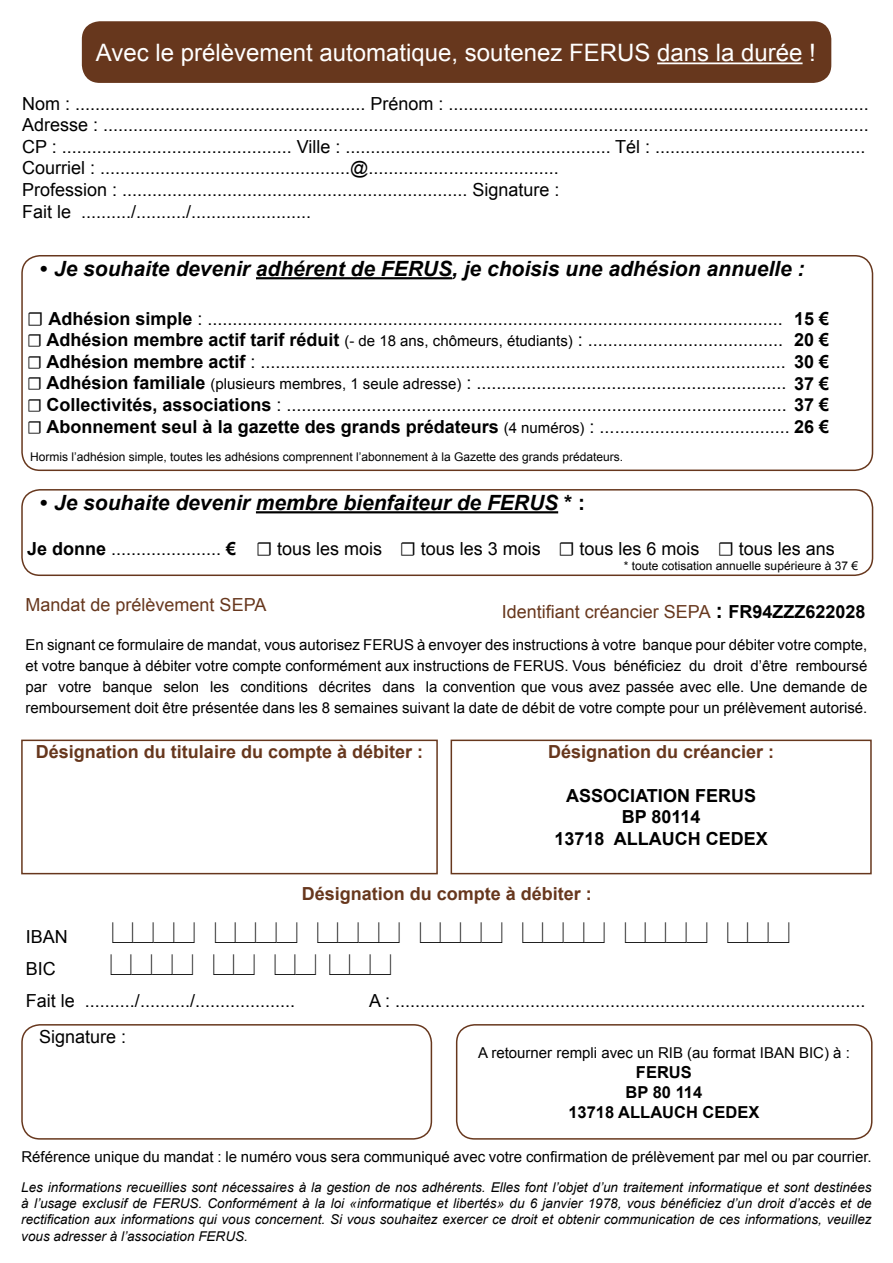
<style>
.page{position:relative;width:893px;height:1263px;background:#fff}
.page>*{position:absolute;margin:0;border:0;box-sizing:border-box;transform-origin:0 0}
.t1{font:27px "Casesaremplir Roman";color:#000}
.t2{font:24px "Arial";color:#fff}
.t3{font:italic 700 21px "Arial";color:#000}
.t4{font:18px "Arial";color:#000}
.t5{font:700 18px "Arial";color:#000}
.t6{font:700 18px "Arial";color:#67371d}
.t7{font:18px "Arial";color:#67371d}
.t8{font:700 16.5px "Arial";color:#000}
.t9{font:15px/21px "Arial";color:#000;text-align:justify}
.t10{font:italic 13.5px/16.2px "Arial";color:#000;text-align:justify}
.t11{font:12px "Arial";color:#000}
.s1{font-family:"Minion Pro";font-size:19.5px}
.s2{font-weight:700}
.s3{font-family:"Minion Pro"}
.s4{font-size:15px}
.s5{font-family:"Minion Pro";font-weight:400}
.s6{font-weight:400;font-size:15px}
.s7{font-weight:400}
.s8{font-style:normal}
.s9{font-weight:700;font-size:21px;color:#000}
.s10{font-weight:700;color:#000}
.s11{font-family:"Arial";font-size:18px}
</style>
<div class="page">
<div style="left:21px;top:739px;width:417px;height:135px;border:2px solid #67371d"></div>
<div style="left:82px;top:21px;width:749px;height:62px;background:#67371d;border-radius:18px"></div>
<hr style="left:657px;top:62px;width:145px;height:2px;background:#fff">
<div style="left:21px;top:1024px;width:411px;height:116px;border:2px solid #67371d;border-radius:18px"></div>
<hr style="left:256px;top:277px;width:196px;height:2px;background:#000">
<div style="left:21px;top:255px;width:852px;height:216px;border:2px solid #67371d;border-radius:18px"></div>
<div style="left:456px;top:1024px;width:416px;height:115px;border:2px solid #67371d;border-radius:18px"></div>
<div style="left:451px;top:739px;width:421px;height:135px;border:2px solid #67371d"></div>
<hr style="left:256px;top:511px;width:302px;height:2px;background:#000">
<div style="left:21px;top:489px;width:852px;height:87px;border:2px solid #67371d;border-radius:18px"></div>
<p class="t2" style="left:96px;top:37px;width:721px">Avec le prélèvement automatique, soutenez FERUS dans la durée !</p>
<p class="t4" style="left:22px;top:91px;width:848px">Nom : .......................................................... Prénom : ....................................................................................</p>
<p class="t4" style="left:22px;top:113px;width:848px">Adresse : .........................................................................................................................................................</p>
<p class="t4" style="left:22px;top:135px;width:845px">CP : .............................................. Ville : ..................................................... Tél : ..........................................</p>
<p class="t4" style="left:22px;top:156px;width:538px">Courriel : ..................................................@......................................</p>
<p class="t4" style="left:22px;top:178px;width:539px">Profession : ..................................................................... Signature :</p>
<p class="t4" style="left:22px;top:199px;width:291px">Fait le ........../........../........................</p>
<p class="t3" style="left:39px;top:255px;width:767px">• Je souhaite devenir adhérent de FERUS, je choisis une adhésion annuelle :</p>
<p class="t4" style="left:27px;top:306px;width:757px"><span class="s1">☐</span> <span class="s2">Adhésion simple</span> : ...................................................................................................................</p>
<p class="t4" style="left:27px;top:328px;width:757px"><span class="s3">☐</span> <span class="s2">Adhésion membre actif tarif réduit</span> <span class="s4">(- de 18 ans, chômeurs, étudiants)</span> : .......................................</p>
<p class="t4" style="left:27px;top:350px;width:760px"><span class="s3">☐</span> <span class="s2">Adhésion membre actif</span> : .........................................................................................................</p>
<p class="t4" style="left:27px;top:371px;width:804px"><span class="s3">☐</span> <span class="s2">Adhésion familiale</span> <span class="s4">(plusieurs membres, 1 seule adresse)</span> : .............................................................. <span class="s2">37 €</span></p>
<p class="t4" style="left:27px;top:393px;width:804px"><span class="s3">☐</span> <span class="s2">Collectivités, associations</span> : .................................................................................................... <span class="s2">37 €</span></p>
<p class="t5" style="left:27px;top:414px;width:804px"><span class="s5">☐</span> Abonnement seul à la gazette des grands prédateurs <span class="s6">(4 numéros)</span> <span class="s7">: ......................................</span> 26 €</p>
<p class="t11" style="left:30px;top:449px;width:594px">Hormis l’adhésion simple, toutes les adhésions comprennent l’abonnement à la Gazette des grands prédateurs.</p>
<p class="t5" style="left:794px;top:306px;width:37px">15 €</p>
<p class="t5" style="left:794px;top:328px;width:37px">20 €</p>
<p class="t5" style="left:794px;top:350px;width:37px">30 €</p>
<p class="t3" style="left:39px;top:489px;width:547px">• Je souhaite devenir membre bienfaiteur de FERUS <span class="s8">* :</span></p>
<p class="t4" style="left:27px;top:537px;width:809px"><span class="s2">Je donne</span> ...................... <span class="s2">€</span> <span class="s1">☐</span> tous les mois <span class="s1">☐</span> tous les 3 mois <span class="s1">☐</span> tous les 6 mois <span class="s1">☐</span> tous les ans</p>
<p class="t11" style="left:624px;top:557px;width:236px">* toute cotisation annuelle supérieure à 37 €</p>
<p class="t7" style="left:26px;top:593px;width:242px">Mandat de prélèvement SEPA</p>
<p class="t9" style="left:26px;top:635px;width:843px">En signant ce formulaire de mandat, vous autorisez FERUS à envoyer des instructions à votre banque pour débiter votre compte, et votre banque à débiter votre compte conformément aux instructions de FERUS. Vous bénéficiez du droit d’être remboursé par votre banque selon les conditions décrites dans la convention que vous avez passée avec elle. Une demande de remboursement doit être présentée dans les 8 semaines suivant la date de débit de votre compte pour un prélèvement autorisé.</p>
<p class="t6" style="left:36px;top:740px;width:389px">Désignation du titulaire du compte à débiter :</p>
<p class="t7" style="left:502px;top:600px;width:365px">Identifiant créancier SEPA <span class="s9">:</span> <span class="s10">FR94ZZZ622028</span></p>
<p class="t6" style="left:548px;top:740px;width:228px">Désignation du créancier :</p>
<p class="t5" style="left:566px;top:783px;width:191px">ASSOCIATION FERUS</p>
<p class="t5" style="left:622px;top:805px;width:80px">BP 80114</p>
<p class="t5" style="left:554px;top:826px;width:215px">13718 ALLAUCH CEDEX</p>
<p class="t6" style="left:302px;top:881px;width:292px">Désignation du compte à débiter :</p>
<p class="t1" style="left:26px;top:918px;width:765px"><span class="s11">IBAN</span> RFCCE FCCE FCCE FCCE FCCE FCCE FCE</p>
<p class="t4" style="left:26px;top:957px;width:32px">BIC</p>
<p class="t1" style="left:111px;top:950px;width:282px">FCCE FE FE FCE</p>
<p class="t4" style="left:26px;top:989px;width:271px">Fait le ........../........../....................</p>
<p class="t4" style="left:369px;top:989px;width:498px">A : ..............................................................................................</p>
<p class="t4" style="left:39px;top:1025px;width:89px">Signature :</p>
<p class="t9" style="left:478px;top:1042px;width:373px">A retourner rempli avec un RIB (au format IBAN BIC) à :</p>
<p class="t8" style="left:636px;top:1061px;width:57px">FERUS</p>
<p class="t8" style="left:626px;top:1081px;width:78px">BP 80 114</p>
<p class="t8" style="left:568px;top:1101px;width:193px">13718 ALLAUCH CEDEX</p>
<p class="t9" style="left:21px;top:1146px;width:852px">Référence unique du mandat : le numéro vous sera communiqué avec votre confirmation de prélèvement par mel ou par courrier.</p>
<p class="t10" style="left:21px;top:1179px;width:852px">Les informations recueillies sont nécessaires à la gestion de nos adhérents. Elles font l’objet d’un traitement informatique et sont destinées à l’usage exclusif de FERUS. Conformément à la loi «informatique et libertés» du 6 janvier 1978, vous bénéficiez d’un droit d’accès et de rectification aux informations qui vous concernent. Si vous souhaitez exercer ce droit et obtenir communication de ces informations, veuillez vous adresser à l’association FERUS.</p>
</div>
